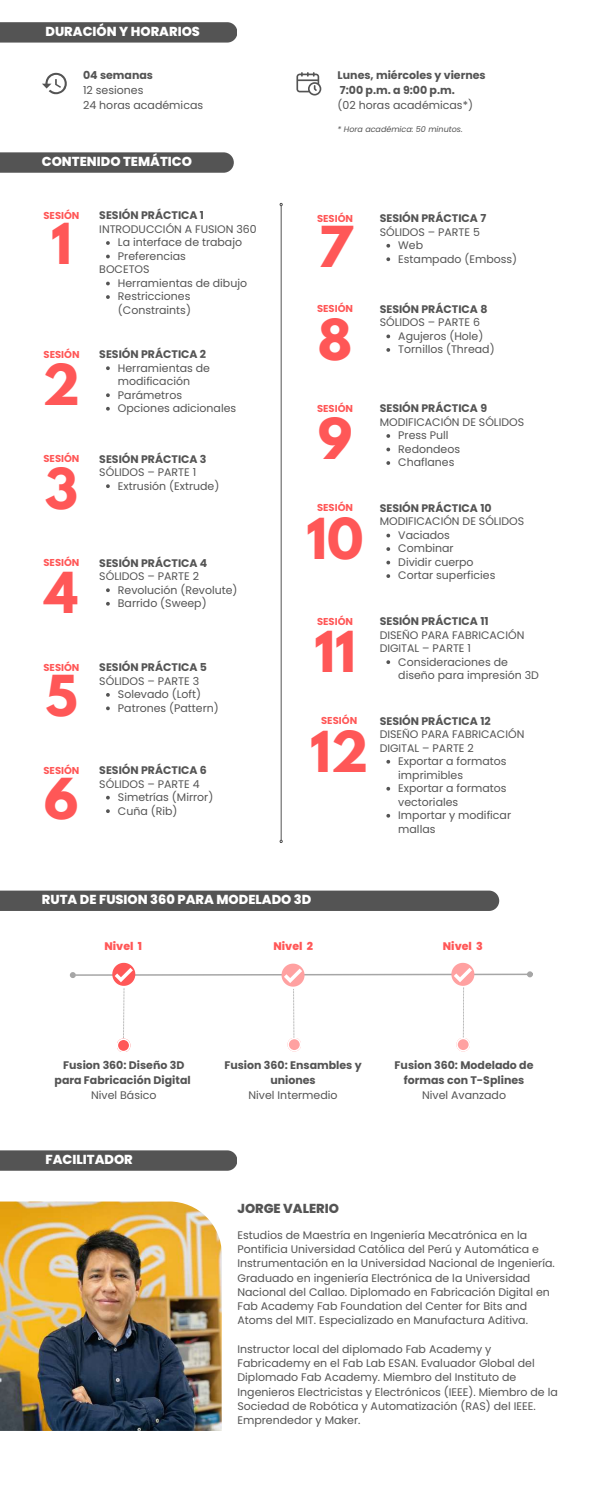
<style>
.page{position:relative;width:600px;height:1501px;background:#fff}
.page>*{position:absolute;margin:0;border:0;box-sizing:border-box;transform-origin:0 0}
.t1{font:700 50px "League Spartan";color:#ff5757}
.t2{font:800 13px "Poppins";color:#fff}
.t3{font:800 13px "Poppins";color:#545454}
.t4{font:11px/13.5px "Poppins";color:#545454}
.t5{font:700 11px/15px "Poppins";color:#545454;text-align:center}
.t6{font:800 11px "Poppins";color:#ff5757}
.t7{font:700 10px "Poppins";color:#ff5757}
.t8{font:italic 8px "Poppins";color:#545454}
</style>
<div class="page">
<hr style="left:281px;top:206px;width:1px;height:634px;background:#545454">
<svg style="left:0;top:152px;width:234px;height:21px;background:#5a5a5a"></svg>
<svg style="left:0;top:22px;width:237px;height:21px;background:#5a5a5a"></svg>
<svg style="left:42px;top:73px;width:25px;height:21px"></svg>
<svg style="left:296px;top:72px;width:25px;height:23px"></svg>
<div style="left:0;top:1150px;width:237px;height:20px;background:#545454"></div>
<img style="left:0;top:1201px;width:222px;height:229px">
<div style="left:0;top:890px;width:499px;height:20px;background:#545454"></div>
<svg style="left:70px;top:962px;width:463px;height:89px"></svg>
<svg style="left:106px;top:241px;width:4px;height:4px"></svg>
<svg style="left:106px;top:254px;width:4px;height:4px"></svg>
<svg style="left:106px;top:281px;width:4px;height:4px"></svg>
<svg style="left:106px;top:295px;width:4px;height:4px"></svg>
<svg style="left:106px;top:366px;width:4px;height:4px"></svg>
<svg style="left:106px;top:393px;width:4px;height:4px"></svg>
<svg style="left:106px;top:407px;width:4px;height:3px"></svg>
<svg style="left:106px;top:484px;width:4px;height:4px"></svg>
<svg style="left:106px;top:588px;width:4px;height:4px"></svg>
<svg style="left:106px;top:601px;width:4px;height:4px"></svg>
<svg style="left:106px;top:693px;width:4px;height:3px"></svg>
<svg style="left:106px;top:706px;width:4px;height:4px"></svg>
<svg style="left:106px;top:795px;width:4px;height:4px"></svg>
<svg style="left:106px;top:809px;width:4px;height:4px"></svg>
<svg style="left:386px;top:244px;width:4px;height:3px"></svg>
<svg style="left:386px;top:257px;width:4px;height:4px"></svg>
<svg style="left:386px;top:334px;width:4px;height:4px"></svg>
<svg style="left:386px;top:348px;width:4px;height:4px"></svg>
<svg style="left:386px;top:434px;width:4px;height:4px"></svg>
<svg style="left:386px;top:447px;width:4px;height:4px"></svg>
<svg style="left:386px;top:461px;width:4px;height:4px"></svg>
<svg style="left:386px;top:533px;width:4px;height:4px"></svg>
<svg style="left:386px;top:547px;width:4px;height:4px"></svg>
<svg style="left:386px;top:560px;width:4px;height:4px"></svg>
<svg style="left:386px;top:574px;width:4px;height:4px"></svg>
<svg style="left:386px;top:660px;width:4px;height:4px"></svg>
<svg style="left:386px;top:759px;width:4px;height:4px"></svg>
<svg style="left:386px;top:786px;width:4px;height:4px"></svg>
<svg style="left:386px;top:813px;width:4px;height:4px"></svg>
<p class="t2" style="left:45px;top:22px;width:156px">DURACIÓN Y HORARIOS</p>
<p class="t5" style="left:83px;top:68px;width:71px">04 semanas</p>
<p class="t4" style="left:83px;top:83px;width:122px;line-height:15px">12 sesiones<br>24 horas académicas</p>
<p class="t2" style="left:42px;top:152px;width:152px">CONTENIDO TEMÁTICO</p>
<p class="t7" style="left:43px;top:208px;width:38px">SESIÓN</p>
<h1 class="t1" style="left:51px;top:219px;width:22px">1</h1>
<p class="t7" style="left:44px;top:347px;width:38px">SESIÓN</p>
<h1 class="t1" style="left:43px;top:359px;width:39px">2</h1>
<p class="t7" style="left:43px;top:451px;width:38px">SESIÓN</p>
<h1 class="t1" style="left:45px;top:463px;width:35px">3</h1>
<p class="t7" style="left:43px;top:555px;width:38px">SESIÓN</p>
<h1 class="t1" style="left:45px;top:568px;width:35px">4</h1>
<p class="t7" style="left:43px;top:660px;width:38px">SESIÓN</p>
<h1 class="t1" style="left:45px;top:671px;width:34px">5</h1>
<p class="t7" style="left:43px;top:763px;width:38px">SESIÓN</p>
<h1 class="t1" style="left:44px;top:773px;width:36px">6</h1>
<p class="t5" style="left:99px;top:208px;width:106px">SESIÓN PRÁCTICA 1</p>
<p class="t4" style="left:99px;top:222px;width:159px">INTRODUCCIÓN A FUSION 360</p>
<p class="t4" style="left:118px;top:236px;width:126px">La interface de trabajo<br>Preferencias</p>
<p class="t4" style="left:118px;top:276px;width:131px">Herramientas de dibujo<br>Restricciones (Constraints)</p>
<p class="t4" style="left:99px;top:263px;width:52px">BOCETOS</p>
<p class="t5" style="left:99px;top:347px;width:108px">SESIÓN PRÁCTICA 2</p>
<p class="t4" style="left:118px;top:361px;width:120px">Herramientas de modificación<br>Parámetros<br>Opciones adicionales</p>
<p class="t5" style="left:99px;top:451px;width:109px">SESIÓN PRÁCTICA 3</p>
<p class="t4" style="left:99px;top:465px;width:98px">SÓLIDOS – PARTE 1</p>
<p class="t4" style="left:118px;top:479px;width:103px">Extrusión (Extrude)</p>
<p class="t5" style="left:99px;top:555px;width:110px">SESIÓN PRÁCTICA 4</p>
<p class="t4" style="left:99px;top:569px;width:101px">SÓLIDOS – PARTE 2</p>
<p class="t4" style="left:118px;top:583px;width:121px">Revolución (Revolute)<br>Barrido (Sweep)</p>
<p class="t5" style="left:99px;top:659px;width:109px">SESIÓN PRÁCTICA 5</p>
<p class="t4" style="left:99px;top:674px;width:101px">SÓLIDOS – PARTE 3</p>
<p class="t4" style="left:118px;top:687px;width:102px">Solevado (Loft)<br>Patrones (Pattern)</p>
<p class="t5" style="left:99px;top:762px;width:109px">SESIÓN PRÁCTICA 6</p>
<p class="t4" style="left:99px;top:776px;width:102px">SÓLIDOS – PARTE 4</p>
<p class="t4" style="left:118px;top:790px;width:97px">Simetrías (Mirror)<br>Cuña (Rib)</p>
<p class="t5" style="left:338px;top:68px;width:150px;text-align:left">Lunes, miércoles y viernes<br>7:00 p.m. a 9:00 p.m.</p>
<p class="t4" style="left:338px;top:99px;width:137px">(02 horas académicas*)</p>
<p class="t8" style="left:338px;top:123px;width:127px">* Hora académica: 50 minutos.</p>
<p class="t7" style="left:317px;top:211px;width:38px">SESIÓN</p>
<h1 class="t1" style="left:318px;top:222px;width:36px">7</h1>
<p class="t7" style="left:317px;top:302px;width:38px">SESIÓN</p>
<h1 class="t1" style="left:318px;top:315px;width:36px">8</h1>
<p class="t5" style="left:380px;top:211px;width:108px">SESIÓN PRÁCTICA 7</p>
<p class="t4" style="left:380px;top:225px;width:102px">SÓLIDOS – PARTE 5</p>
<p class="t4" style="left:398px;top:238px;width:120px">Web<br>Estampado (Emboss)</p>
<p class="t5" style="left:380px;top:301px;width:109px">SESIÓN PRÁCTICA 8</p>
<p class="t4" style="left:380px;top:315px;width:102px">SÓLIDOS – PARTE 6</p>
<p class="t4" style="left:398px;top:329px;width:98px">Agujeros (Hole)<br>Tornillos (Thread)</p>
<p class="t7" style="left:317px;top:401px;width:38px">SESIÓN</p>
<h1 class="t1" style="left:318px;top:414px;width:36px">9</h1>
<p class="t7" style="left:317px;top:501px;width:38px">SESIÓN</p>
<h1 class="t1" style="left:307px;top:513px;width:58px">10</h1>
<p class="t7" style="left:317px;top:614px;width:38px">SESIÓN</p>
<h1 class="t1" style="left:314px;top:627px;width:43px">11</h1>
<p class="t7" style="left:321px;top:713px;width:38px">SESIÓN</p>
<h1 class="t1" style="left:310px;top:726px;width:60px">12</h1>
<p class="t5" style="left:380px;top:401px;width:109px">SESIÓN PRÁCTICA 9</p>
<p class="t4" style="left:380px;top:415px;width:146px">MODIFICACIÓN DE SÓLIDOS</p>
<p class="t4" style="left:398px;top:428px;width:63px">Press Pull<br>Redondeos<br>Chaflanes</p>
<p class="t5" style="left:380px;top:500px;width:113px">SESIÓN PRÁCTICA 10</p>
<p class="t4" style="left:380px;top:514px;width:146px">MODIFICACIÓN DE SÓLIDOS</p>
<p class="t4" style="left:398px;top:528px;width:99px">Vaciados<br>Combinar<br>Dividir cuerpo<br>Cortar superficies</p>
<p class="t5" style="left:380px;top:613px;width:110px">SESIÓN PRÁCTICA 11</p>
<p class="t4" style="left:380px;top:627px;width:146px">DISEÑO PARA FABRICACIÓN<br>DIGITAL – PARTE 1</p>
<p class="t4" style="left:398px;top:654px;width:142px">Consideraciones de diseño para impresión 3D</p>
<p class="t5" style="left:380px;top:713px;width:113px">SESIÓN PRÁCTICA 12</p>
<p class="t4" style="left:380px;top:727px;width:146px">DISEÑO PARA FABRICACIÓN<br>DIGITAL – PARTE 2</p>
<p class="t4" style="left:398px;top:754px;width:114px">Exportar a formatos imprimibles<br>Exportar a formatos vectoriales<br>Importar y modificar mallas</p>
<p class="t2" style="left:42px;top:890px;width:271px">RUTA DE FUSION 360 PARA MODELADO 3D</p>
<p class="t6" style="left:104px;top:938px;width:39px">Nivel 1</p>
<p class="t6" style="left:273px;top:938px;width:41px">Nivel 2</p>
<p class="t6" style="left:443px;top:938px;width:41px">Nivel 3</p>
<p class="t5" style="left:55px;top:1057px;width:138px">Fusion 360: Diseño 3D para Fabricación Digital</p>
<p class="t4" style="left:91px;top:1088px;width:67px">Nivel Básico</p>
<p class="t2" style="left:45px;top:1150px;width:89px">FACILITADOR</p>
<p class="t5" style="left:224px;top:1057px;width:139px">Fusion 360: Ensambles y uniones</p>
<p class="t4" style="left:249px;top:1088px;width:91px">Nivel Intermedio</p>
<p class="t5" style="left:395px;top:1057px;width:140px">Fusion 360: Modelado de formas con T-Splines</p>
<p class="t4" style="left:422px;top:1088px;width:85px">Nivel Avanzado</p>
<p class="t3" style="left:237px;top:1199px;width:103px">JORGE VALERIO</p>
<p class="t4" style="left:238px;top:1227px;width:319px;line-height:14.2px">Estudios de Maestría en Ingeniería Mecatrónica en la Pontificia Universidad Católica del Perú y Automática e Instrumentación en la Universidad Nacional de Ingeniería.<br>Graduado en ingeniería Electrónica de la Universidad Nacional del Callao. Diplomado en Fabricación Digital en Fab Academy Fab Foundation del Center for Bits and Atoms del MIT. Especializado en Manufactura Aditiva.</p>
<p class="t4" style="left:238px;top:1341px;width:322px;line-height:14.2px">Instructor local del diplomado Fab Academy y Fabricademy en el Fab Lab ESAN. Evaluador Global del Diplomado Fab Academy. Miembro del Instituto de Ingenieros Electricistas y Electrónicos (IEEE). Miembro de la Sociedad de Robótica y Automatización (RAS) del IEEE.<br>Emprendedor y Maker.</p>
</div>
